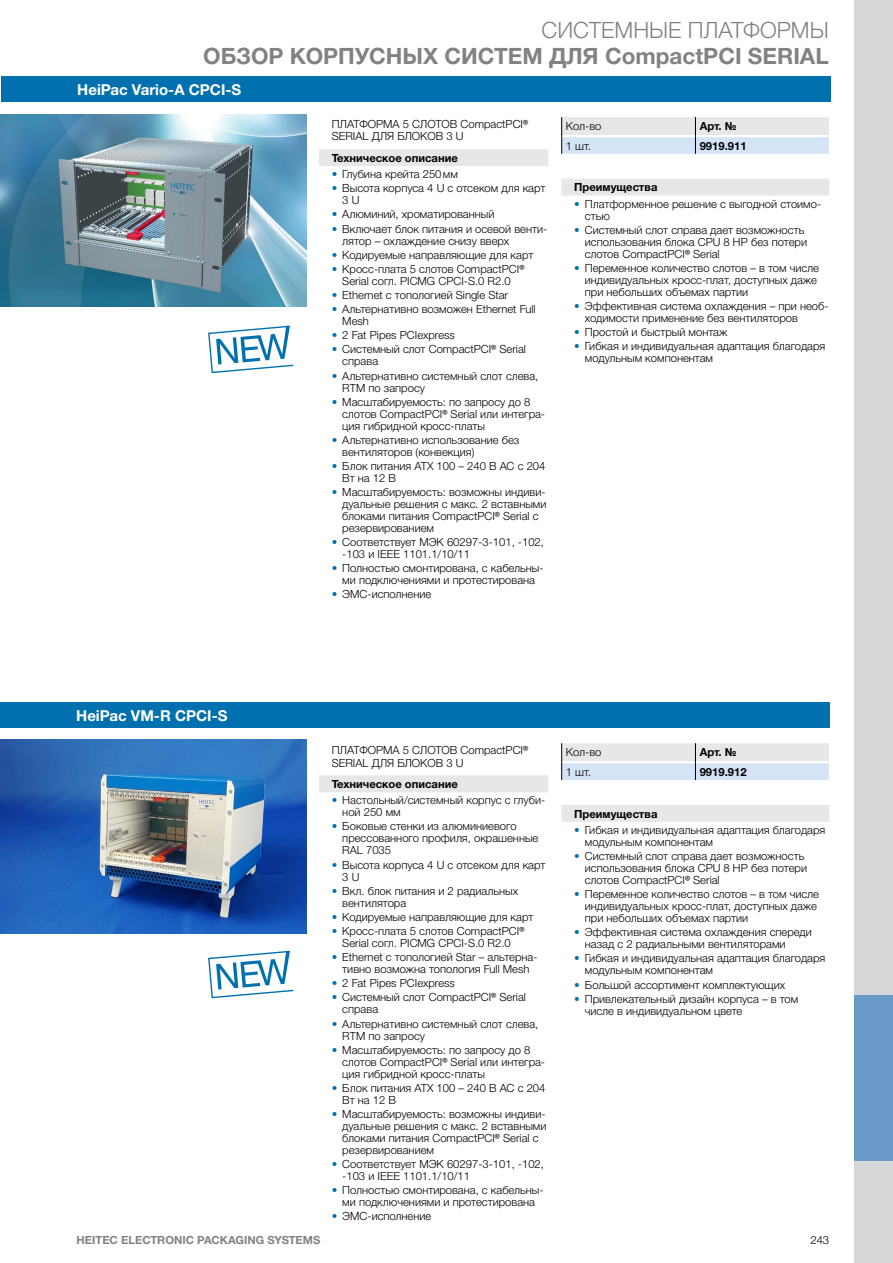
<style>
.page{position:relative;width:893px;height:1263px;background:#fff}
.page>*{position:absolute;margin:0;border:0;box-sizing:border-box;transform-origin:0 0}
.t1{font:700 22.5px "Neue Helvetica For Rittal";color:#808285}
.t2{font:300 22.5px "Neue Helvetica For Rittal";color:#808285}
.t3{font:700 15px "Neue Helvetica For Rittal";color:#fff}
.t4{font:300 11.25px/12px "Neue Helvetica For Rittal";color:#000}
.t5{font:700 11.25px "Neue Helvetica For Rittal";color:#000}
.t6{font:700 11.25px "Neue Helvetica For Rittal";color:#808285}
.s1{color:#0071ae}
</style>
<div class="page">
<svg style="left:561px;top:743px;width:268px;height:38px;background:#dde4ec"></svg>
<svg style="left:561px;top:117px;width:268px;height:37px;background:#dce3ec"></svg>
<div style="left:1px;top:77px;width:829px;height:25px;background:#0071ae"></div>
<div style="left:0;top:703px;width:829px;height:25px;background:#0071ae"></div>
<img style="left:0;top:115px;width:306px;height:191px">
<div style="left:319px;top:775px;width:229px;height:17px;background:#e6e7e8"></div>
<div style="left:561px;top:805px;width:268px;height:17px;background:#e6e7e8"></div>
<div style="left:319px;top:149px;width:229px;height:17px;background:#e6e7e8"></div>
<div style="left:561px;top:179px;width:268px;height:17px;background:#e6e7e8"></div>
<div style="left:855px;top:0;width:38px;height:166px;background:#d5d7d8"></div>
<div style="left:855px;top:166px;width:38px;height:165px;background:#d5d7d8"></div>
<div style="left:855px;top:331px;width:38px;height:166px;background:#d5d7d8"></div>
<div style="left:855px;top:497px;width:38px;height:166px;background:#d5d7d8"></div>
<div style="left:855px;top:663px;width:38px;height:166px;background:#d5d7d8"></div>
<div style="left:855px;top:829px;width:38px;height:166px;background:#d5d7d8"></div>
<div style="left:855px;top:1161px;width:38px;height:102px;background:#d5d7d8"></div>
<div style="left:855px;top:995px;width:38px;height:166px;background:#699ac7"></div>
<img style="left:0;top:740px;width:306px;height:193px">
<svg style="left:208px;top:325px;width:86px;height:49px"></svg>
<svg style="left:208px;top:950px;width:86px;height:49px"></svg>
<h1 class="t2" style="left:542px;top:17px;width:289px">СИСТЕМНЫЕ ПЛАТФОРМЫ</h1>
<h1 class="t1" style="left:203px;top:42px;width:308px">ОБЗОР КОРПУСНЫХ СИСТЕМ</h1>
<h1 class="t1" style="left:549px;top:42px;width:281px">ДЛЯ CompactPCI SERIAL</h1>
<h2 class="t3" style="left:77px;top:80px;width:166px">HeiPac Vario-A CPCI-S</h2>
<h2 class="t3" style="left:76px;top:706px;width:153px">HeiPac VM-R CPCI-S</h2>
<p class="t4" style="left:332px;top:117px;width:198px;line-height:12.8px">ПЛАТФОРМА 5 СЛОТОВ CompactPCI®<br>SERIAL ДЛЯ БЛОКОВ 3 U</p>
<p class="t5" style="left:332px;top:151px;width:128px">Техническое описание</p>
<p class="t4" style="left:332px;top:168px;width:128px"><span class="s1">•</span> Глубина крейта 250мм</p>
<p class="t4" style="left:342px;top:182px;width:205px;text-indent:-11px"><span class="s1">•</span> Высота корпуса 4 U с отсеком для карт<br>3 U</p>
<p class="t4" style="left:332px;top:208px;width:164px"><span class="s1">•</span> Алюминий, хроматированный</p>
<p class="t4" style="left:342px;top:222px;width:206px;text-indent:-11px"><span class="s1">•</span> Включает блок питания и осевой венти&shy;лятор – охлаждение снизу вверх</p>
<p class="t4" style="left:332px;top:249px;width:203px"><span class="s1">•</span> Кодируемые направляющие для карт</p>
<p class="t4" style="left:332px;top:263px;width:194px;text-align:center"><span class="s1">•</span> Кросс-плата 5 слотов CompactPCI®<br>Serial согл. PICMG CPCI-S.0 R2.0</p>
<p class="t4" style="left:332px;top:289px;width:178px"><span class="s1">•</span> Ethernet с топологией Single Star</p>
<p class="t4" style="left:342px;top:303px;width:195px;text-indent:-11px"><span class="s1">•</span> Альтернативно возможен Ethernet Full<br>Mesh</p>
<p class="t4" style="left:332px;top:329px;width:125px"><span class="s1">•</span> 2 Fat Pipes PCIexpress</p>
<p class="t4" style="left:342px;top:343px;width:185px;text-indent:-11px"><span class="s1">•</span> Системный слот CompactPCI® Serial справа</p>
<p class="t4" style="left:342px;top:369px;width:197px;text-indent:-11px"><span class="s1">•</span> Альтернативно системный слот слева,<br>RTM по запросу</p>
<p class="t4" style="left:342px;top:396px;width:204px;text-indent:-11px"><span class="s1">•</span> Масштабируемость: по запросу до 8 слотов CompactPCI® Serial или интегра&shy;ция гибридной кросс-платы</p>
<p class="t4" style="left:342px;top:434px;width:179px;text-indent:-11px"><span class="s1">•</span> Альтернативно использование без вентиляторов (конвекция)</p>
<p class="t4" style="left:342px;top:460px;width:205px;text-indent:-11px"><span class="s1">•</span> Блок питания ATX 100 – 240 В AC с 204<br>Вт на 12 В</p>
<p class="t4" style="left:342px;top:486px;width:206px;text-indent:-11px"><span class="s1">•</span> Масштабируемость: возможны индиви&shy;дуальные решения с макс. 2 вставными блоками питания CompactPCI® Serial с резервированием</p>
<p class="t4" style="left:342px;top:536px;width:203px;text-indent:-11px"><span class="s1">•</span> Соответствует МЭК 60297-3-101, -102, -103 и IEEE 1101.1/10/11</p>
<p class="t4" style="left:332px;top:562px;width:213px;text-align:center"><span class="s1">•</span> Полностью смонтирована, с кабельны&shy;ми подключениями и протестирована</p>
<p class="t4" style="left:332px;top:588px;width:101px"><span class="s1">•</span> ЭМС-исполнение</p>
<p class="t4" style="left:566px;top:120px;width:37px">Кол-во</p>
<p class="t5" style="left:700px;top:119px;width:38px">Арт. №</p>
<p class="t4" style="left:566px;top:140px;width:27px">1 шт.</p>
<p class="t5" style="left:700px;top:139px;width:48px">9919.911</p>
<p class="t5" style="left:574px;top:180px;width:85px">Преимущества</p>
<p class="t4" style="left:585px;top:198px;width:238px;text-indent:-11px"><span class="s1">•</span> Платформенное решение с выгодной стоимо&shy;стью</p>
<p class="t4" style="left:585px;top:224px;width:224px;text-indent:-11px"><span class="s1">•</span> Системный слот справа дает возможность использования блока CPU 8 HP без потери слотов CompactPCI® Serial</p>
<p class="t4" style="left:585px;top:262px;width:236px;text-indent:-11px"><span class="s1">•</span> Переменное количество слотов – в том числе индивидуальных кросс-плат, доступных даже при небольших объемах партии</p>
<p class="t4" style="left:585px;top:300px;width:245px;text-indent:-11px"><span class="s1">•</span> Эффективная система охлаждения – при необ&shy;ходимости применение без вентиляторов</p>
<p class="t4" style="left:574px;top:326px;width:155px"><span class="s1">•</span> Простой и быстрый монтаж</p>
<p class="t4" style="left:585px;top:340px;width:242px;text-indent:-11px"><span class="s1">•</span> Гибкая и индивидуальная адаптация благодаря модульным компонентам</p>
<p class="t4" style="left:332px;top:743px;width:198px;line-height:12.8px">ПЛАТФОРМА 5 СЛОТОВ CompactPCI®<br>SERIAL ДЛЯ БЛОКОВ 3 U</p>
<p class="t5" style="left:332px;top:777px;width:128px">Техническое описание</p>
<p class="t4" style="left:342px;top:794px;width:204px;text-indent:-11px"><span class="s1">•</span> Настольный/системный корпус с глуби&shy;ной 250 мм</p>
<p class="t4" style="left:342px;top:820px;width:198px;text-indent:-11px"><span class="s1">•</span> Боковые стенки из алюминиевого прессованного профиля, окрашенные<br>RAL 7035</p>
<p class="t4" style="left:342px;top:858px;width:205px;text-indent:-11px"><span class="s1">•</span> Высота корпуса 4 U с отсеком для карт<br>3 U</p>
<p class="t4" style="left:342px;top:885px;width:177px;text-indent:-11px"><span class="s1">•</span> Вкл. блок питания и 2 радиальных вентилятора</p>
<p class="t4" style="left:332px;top:911px;width:203px"><span class="s1">•</span> Кодируемые направляющие для карт</p>
<p class="t4" style="left:332px;top:925px;width:194px;text-align:center"><span class="s1">•</span> Кросс-плата 5 слотов CompactPCI®<br>Serial согл. PICMG CPCI-S.0 R2.0</p>
<p class="t4" style="left:332px;top:951px;width:207px;text-align:center"><span class="s1">•</span> Ethernet с топологией Star – альтерна&shy;тивно возможна топология Full Mesh</p>
<p class="t4" style="left:332px;top:977px;width:125px"><span class="s1">•</span> 2 Fat Pipes PCIexpress</p>
<p class="t4" style="left:342px;top:991px;width:185px;text-indent:-11px"><span class="s1">•</span> Системный слот CompactPCI® Serial справа</p>
<p class="t4" style="left:342px;top:1017px;width:197px;text-indent:-11px"><span class="s1">•</span> Альтернативно системный слот слева,<br>RTM по запросу</p>
<p class="t4" style="left:342px;top:1044px;width:204px;text-indent:-11px"><span class="s1">•</span> Масштабируемость: по запросу до 8 слотов CompactPCI® Serial или интегра&shy;ция гибридной кросс-платы</p>
<p class="t4" style="left:342px;top:1082px;width:205px;text-indent:-11px"><span class="s1">•</span> Блок питания ATX 100 – 240 В AC с 204<br>Вт на 12 В</p>
<p class="t4" style="left:342px;top:1108px;width:206px;text-indent:-11px"><span class="s1">•</span> Масштабируемость: возможны индиви&shy;дуальные решения с макс. 2 вставными блоками питания CompactPCI® Serial с резервированием</p>
<p class="t4" style="left:342px;top:1158px;width:203px;text-indent:-11px"><span class="s1">•</span> Соответствует МЭК 60297-3-101, -102, -103 и IEEE 1101.1/10/11</p>
<p class="t4" style="left:332px;top:1184px;width:213px;text-align:center"><span class="s1">•</span> Полностью смонтирована, с кабельны&shy;ми подключениями и протестирована</p>
<p class="t4" style="left:332px;top:1210px;width:101px"><span class="s1">•</span> ЭМС-исполнение</p>
<p class="t4" style="left:566px;top:746px;width:37px">Кол-во</p>
<p class="t5" style="left:700px;top:745px;width:38px">Арт. №</p>
<p class="t4" style="left:566px;top:766px;width:27px">1 шт.</p>
<p class="t5" style="left:700px;top:765px;width:48px">9919.912</p>
<p class="t5" style="left:574px;top:806px;width:85px">Преимущества</p>
<p class="t4" style="left:585px;top:824px;width:242px;text-indent:-11px"><span class="s1">•</span> Гибкая и индивидуальная адаптация благодаря модульным компонентам</p>
<p class="t4" style="left:585px;top:850px;width:224px;text-indent:-11px"><span class="s1">•</span> Системный слот справа дает возможность использования блока CPU 8 HP без потери слотов CompactPCI® Serial</p>
<p class="t4" style="left:585px;top:888px;width:236px;text-indent:-11px"><span class="s1">•</span> Переменное количество слотов – в том числе индивидуальных кросс-плат, доступных даже при небольших объемах партии</p>
<p class="t4" style="left:585px;top:926px;width:228px;text-indent:-11px"><span class="s1">•</span> Эффективная система охлаждения спереди назад с 2 радиальными вентиляторами</p>
<p class="t4" style="left:585px;top:952px;width:242px;text-indent:-11px"><span class="s1">•</span> Гибкая и индивидуальная адаптация благодаря модульным компонентам</p>
<p class="t4" style="left:574px;top:978px;width:212px"><span class="s1">•</span> Большой ассортимент комплектующих</p>
<p class="t4" style="left:585px;top:992px;width:215px;text-indent:-11px"><span class="s1">•</span> Привлекательный дизайн корпуса – в том числе в индивидуальном цвете</p>
<p class="t6" style="left:77px;top:1233px;width:245px">HEITEC ELECTRONIC PACKAGING SYSTEMS</p>
<p class="t4" style="left:810px;top:1234px;width:20px">243</p>
</div>
